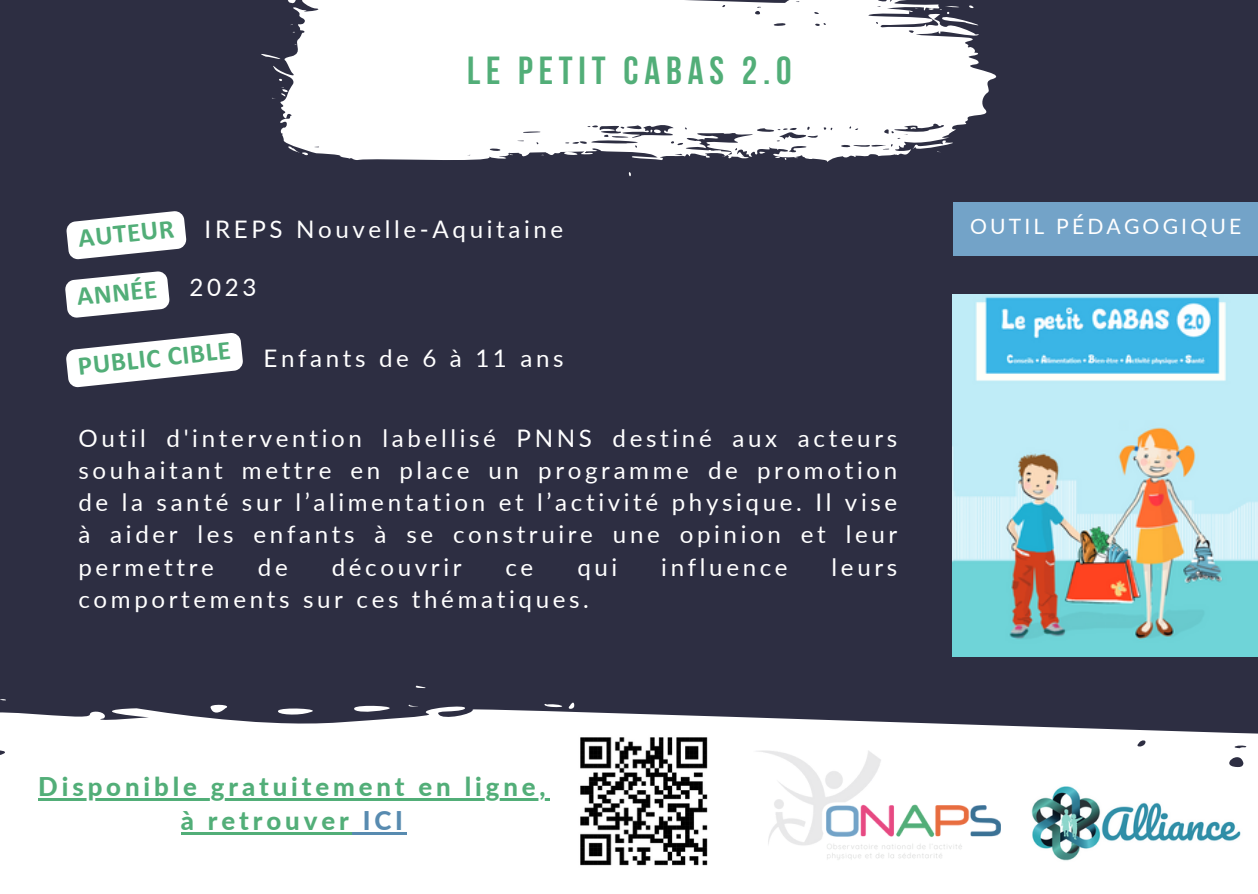
<style>
.page{position:relative;width:1258px;height:894px;background:#fff}
.page>*{position:absolute;margin:0;border:0;box-sizing:border-box;transform-origin:0 0}
.t1{font:700 39px "Bebas Neue";letter-spacing:.15em;color:#52ae78}
.t2{font:700 27px "Calibri";color:#52ae78}
.t3{font:800 25.8px/34.5px "Lato";letter-spacing:.15em;color:#52ae78;text-align:center}
.t4{font:24px/32.1px "Lato";letter-spacing:.15em;color:#fff;text-align:justify}
.t5{font:21px "Lato";letter-spacing:.15em;color:#fff}
.s1{color:#588bb0}
</style>
<div class="page">
<div style="left:0;top:0;width:1258px;height:893px;background:#2d2e42"></div>
<svg style="left:0;top:685px;width:1258px;height:208px;fill:#fff"></svg>
<svg style="left:261px;top:0;width:736px;height:177px;fill:#fff"></svg>
<hr style="left:38px;top:797px;width:511px;height:3px;background:#52ae78">
<hr style="left:181px;top:832px;width:172px;height:2px;background:#52ae78">
<svg style="left:353px;top:832px;width:10px;height:2px"></svg>
<hr style="left:363px;top:832px;width:44px;height:2px;background:#588bb0">
<div style="left:953px;top:202px;width:305px;height:54px;background:#73a3c8"></div>
<img style="left:953px;top:294px;width:305px;height:362px">
<img style="left:574px;top:731px;width:137px;height:137px">
<svg style="left:66px;top:211px;width:121px;height:49px"></svg>
<svg style="left:65px;top:271px;width:105px;height:47px"></svg>
<svg style="left:66px;top:333px;width:177px;height:55px"></svg>
<img style="left:753px;top:750px;width:248px;height:113px">
<img style="left:1017px;top:773px;width:234px;height:101px">
<h2 class="t1" style="left:467px;top:55px;width:326px">LE PETIT CABAS 2.0</h2>
<p class="t4" style="left:205px;top:212px;width:360px">IREPS Nouvelle-Aquitaine</p>
<p class="t2" style="left:77px;top:227px;width:98px;rotate:-6deg">AUTEUR</p>
<h2 class="t2" style="left:76px;top:285px;width:82px;rotate:-6deg">ANNÉE</h2>
<h4 class="t2" style="left:77px;top:354px;width:155px;rotate:-6deg">PUBLIC CIBLE</h4>
<p class="t4" style="left:190px;top:270px;width:68px">2023</p>
<h1 class="t4" style="left:263px;top:341px;width:302px">Enfants de 6 à 11 ans</h1>
<h4 class="t4" style="left:78px;top:421px;width:820px">Outil d'intervention labellisé PNNS destiné aux acteurs souhaitant mettre en place un programme de promotion de la santé sur l’alimentation et l’activité physique. Il vise à aider les enfants à se construire une opinion et leur permettre</h4>
<h4 class="t4" style="left:258px;top:550px;width:31px">de</h4>
<h4 class="t4" style="left:332px;top:550px;width:131px">découvrir</h4>
<h4 class="t4" style="left:505px;top:550px;width:29px">ce</h4>
<h4 class="t4" style="left:577px;top:550px;width:42px">qui</h4>
<h4 class="t4" style="left:661px;top:550px;width:128px">influence</h4>
<h4 class="t4" style="left:831px;top:550px;width:67px">leurs</h4>
<h4 class="t4" style="left:78px;top:582px;width:512px">comportements sur ces thématiques.</h4>
<p class="t3" style="left:38px;top:768px;width:509px">Disponible gratuitement en ligne, à retrouver <span class="s1">ICI</span></p>
<h4 class="t5" style="left:970px;top:213px;width:273px">OUTIL PÉDAGOGIQUE</h4>
</div>
